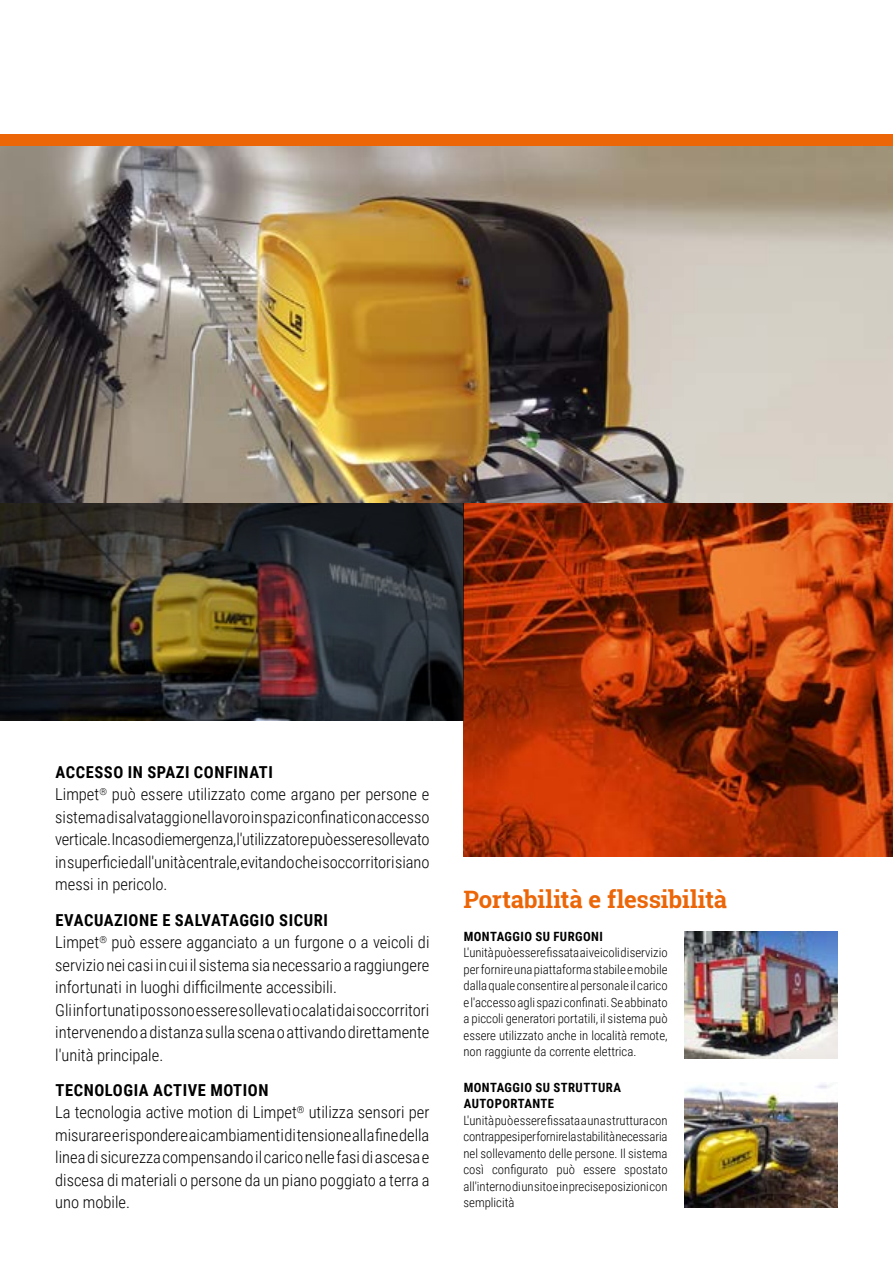
<style>
.page{position:relative;width:893px;height:1263px;background:#fff}
.page>*{position:absolute;margin:0;border:0;box-sizing:border-box;transform-origin:0 0}
.t1{font:700 24px "Roboto Slab";letter-spacing:-.005em;color:#ec6608}
.t2{font:300 16.5px/22.5px "Roboto Condensed";color:#000}
.t3{font:300 12.75px/16.5px "Roboto Condensed";color:#000;text-align:justify}
.t4{font:700 12.75px/16.5px "Roboto Condensed";letter-spacing:.035em;color:#000}
.s1{font-weight:700}
</style>
<div class="page">
<div style="left:0;top:134px;width:893px;height:13px;background:#ec6608"></div>
<img style="left:0;top:147px;width:893px;height:357px">
<img style="left:0;top:504px;width:463px;height:217px">
<img style="left:685px;top:931px;width:153px;height:128px">
<img style="left:685px;top:1083px;width:153px;height:125px">
<img style="left:463px;top:504px;width:430px;height:353px">
<p class="t2" style="left:55px;top:760px;width:376px"><span class="s1">ACCESSO IN SPAZI CONFINATI<br></span>Limpet<sup>®</sup> può essere utilizzato come argano per persone e sistema di salvataggio nel lavoro in spazi confinati con accesso verticale. In caso di emergenza, l'utilizzatore può essere sollevato in superficie dall'unità centrale, evitando che i soccorritori siano messi in pericolo.</p>
<p class="t2" style="left:55px;top:908px;width:376px"><span class="s1">EVACUAZIONE E SALVATAGGIO SICURI<br></span>Limpet<sup>®</sup> può essere agganciato a un furgone o a veicoli di servizio nei casi in cui il sistema sia necessario a raggiungere infortunati in luoghi difficilmente accessibili.<br>Gli infortunati possono essere sollevati o calati dai soccorritori intervenendo a distanza sulla scena o attivando direttamente l'unità principale.</p>
<p class="t2" style="left:55px;top:1078px;width:376px"><span class="s1">TECNOLOGIA ACTIVE MOTION<br></span>La tecnologia active motion di Limpet<sup>®</sup> utilizza sensori per misurare e rispondere ai cambiamenti di tensione alla fine della linea di sicurezza compensando il carico nelle fasi di ascesa e discesa di materiali o persone da un piano poggiato a terra a uno mobile.</p>
<h1 class="t1" style="left:463px;top:882px;width:265px">Portabilità e flessibilità</h1>
<p class="t4" style="left:464px;top:927px;width:141px">MONTAGGIO SU FURGONI</p>
<p class="t3" style="left:463px;top:944px;width:206px">L'unità può essere fissata ai veicoli di servizio per fornire una piattaforma stabile e mobile dalla quale consentire al personale il carico e l'accesso agli spazi confinati. Se abbinato a piccoli generatori portatili, il sistema può essere utilizzato anche in località remote, non raggiunte da corrente elettrica.</p>
<p class="t4" style="left:464px;top:1078px;width:159px">MONTAGGIO SU STRUTTURA<br>AUTOPORTANTE</p>
<p class="t3" style="left:463px;top:1111px;width:206px">L'unità può essere fissata a una struttura con contrappesi per fornire la stabilità necessaria nel sollevamento delle persone. Il sistema così configurato può essere spostato all'interno di un sito e in precise posizioni con semplicità</p>
</div>
